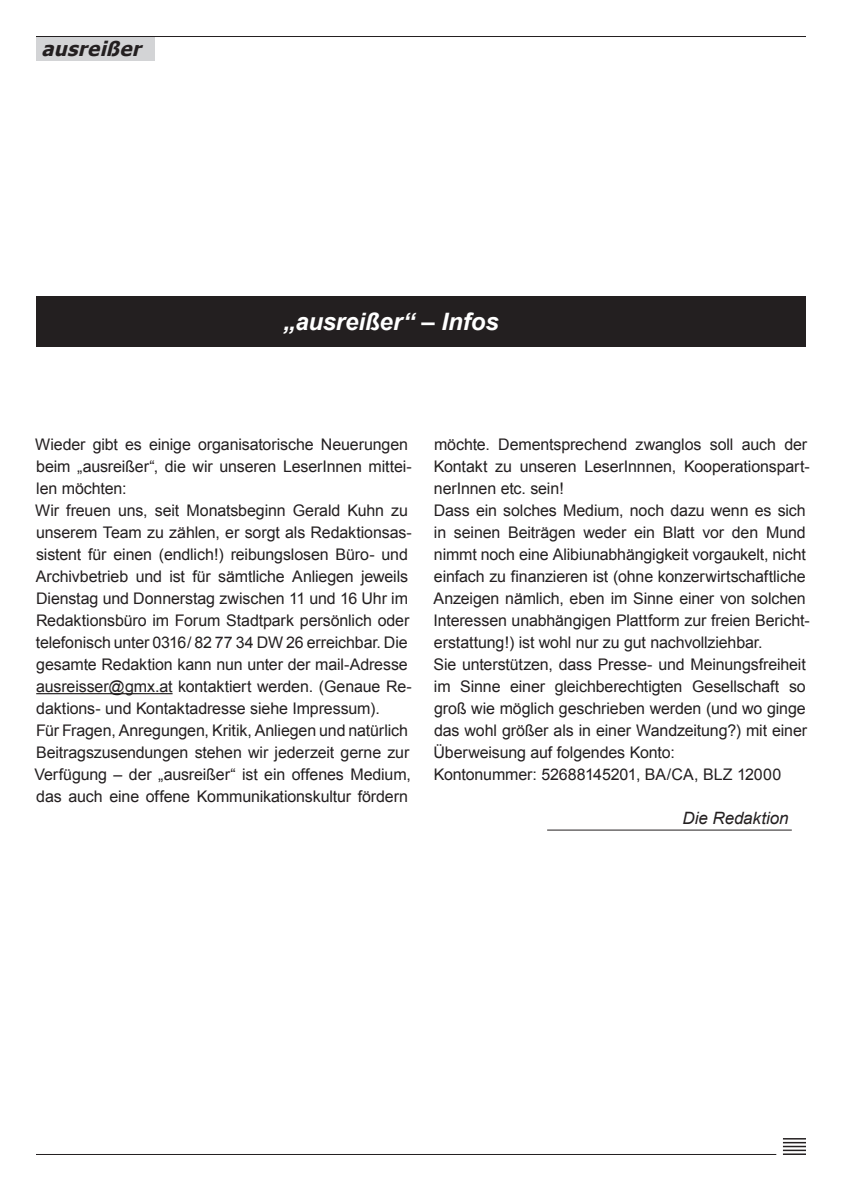
<style>
.page{position:relative;width:842px;height:1191px;background:#fff}
.page>*{position:absolute;margin:0;border:0;box-sizing:border-box;transform-origin:0 0}
.t1{font:italic 700 24px "Arial";color:#fff}
.t2{font:italic 700 20px "Tahoma";color:#231f20}
.t3{font:italic 17px "Arial";letter-spacing:-.005em;color:#231f20}
.t4{font:16px/22px "Arial";letter-spacing:-.01em;color:#231f20}
</style>
<div class="page">
<svg style="left:783px;top:1138px;width:23px;height:1px"></svg>
<hr style="left:783px;top:1141px;width:23px;height:2px;background:#231f20">
<hr style="left:783px;top:1145px;width:23px;height:2px;background:#231f20">
<hr style="left:783px;top:1149px;width:23px;height:2px;background:#231f20">
<hr style="left:783px;top:1153px;width:23px;height:2px;background:#231f20">
<div style="left:36px;top:296px;width:770px;height:51px;background:#231f20"></div>
<div style="left:36px;top:37px;width:118px;height:23px;background:#d3d4d6"></div>
<hr style="left:36px;top:36px;width:770px;height:1px;background:#231f20">
<hr style="left:36px;top:1154px;width:740px;height:1px;background:#231f20">
<hr style="left:36px;top:693px;width:137px;height:1px;background:#231f20">
<hr style="left:547px;top:829px;width:245px;height:1px;background:#231f20">
<p class="t2" style="left:42px;top:34px;width:107px">ausreißer</p>
<h1 class="t1" style="left:283px;top:305px;width:217px">„ausreißer“ – Infos</h1>
<p class="t4" style="left:34px;top:433px;width:379px">Wieder gibt es einige organisatorische Neuerungen beim „ausreißer“, die wir unseren LeserInnen mittei&shy;len möchten:<br>Wir freuen uns, seit Monatsbeginn Gerald Kuhn zu unserem Team zu zählen, er sorgt als Redaktionsas&shy;sistent für einen (endlich!) reibungslosen Büro- und Archivbetrieb und ist für sämtliche Anliegen jeweils Dienstag und Donnerstag zwischen 11 und 16 Uhr im Redaktionsbüro im Forum Stadtpark persönlich oder telefonisch unter 0316/ 82 77 34 DW 26 erreichbar. Die gesamte Redaktion kann nun unter der mail-Adresse ausreisser@gmx.at kontaktiert werden. (Genaue Re&shy;daktions- und Kontaktadresse siehe Impressum).<br>Für Fragen, Anregungen, Kritik, Anliegen und natürlich Beitragszusendungen stehen wir jederzeit gerne zur Verfügung – der „ausreißer“ ist ein offenes Medium, das auch eine offene Kommunikationskultur fördern</p>
<p class="t4" style="left:433px;top:433px;width:378px">möchte. Dementsprechend zwanglos soll auch der Kontakt zu unseren LeserInnnen, Kooperationspart&shy;nerInnen etc. sein!<br>Dass ein solches Medium, noch dazu wenn es sich in seinen Beiträgen weder ein Blatt vor den Mund nimmt noch eine Alibiunabhängigkeit vorgaukelt, nicht einfach zu finanzieren ist (ohne konzerwirtschaftliche Anzeigen nämlich, eben im Sinne einer von solchen Interessen unabhängigen Plattform zur freien Bericht&shy;erstattung!) ist wohl nur zu gut nachvollziehbar.<br>Sie unterstützen, dass Presse- und Meinungsfreiheit im Sinne einer gleichberechtigten Gesellschaft so groß wie möglich geschrieben werden (und wo ginge das wohl größer als in einer Wandzeitung?) mit einer Überweisung auf folgendes Konto:<br>Kontonummer: 52688145201, BA/CA, BLZ 12000</p>
<p class="t3" style="left:682px;top:806px;width:108px">Die Redaktion</p>
</div>
